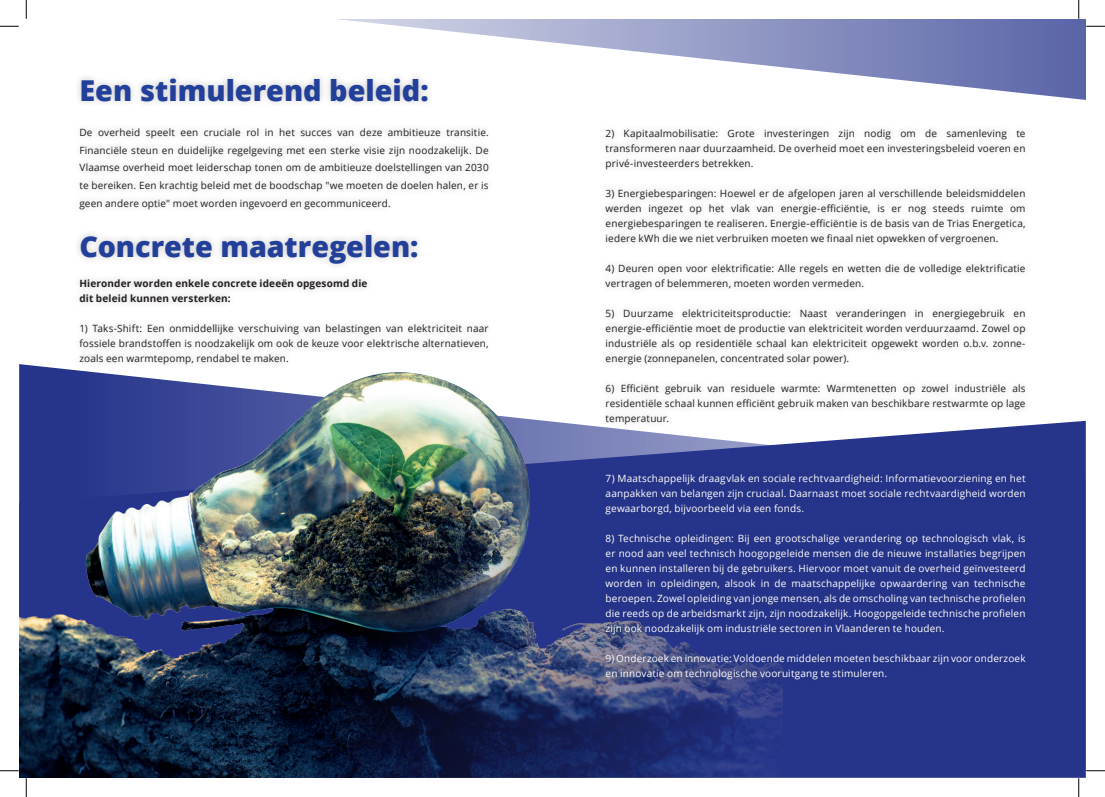
<style>
.page{position:relative;width:1105px;height:797px;background:#fff}
.page>*{position:absolute;margin:0;border:0;box-sizing:border-box;transform-origin:0 0}
.t1{font:800 28.75px "Open Sans";color:#223f99}
.t2{font:10px/15px "Open Sans";letter-spacing:.015em;color:#231f20;text-align:justify}
.t3{font:10px/15px "Open Sans";letter-spacing:.015em;color:#fff;text-align:justify}
.t4{font:700 10px "Open Sans";letter-spacing:.015em;color:#231f20}
</style>
<div class="page">
<div style="left:783px;top:421px;width:303px;height:356px;background:#26348c"></div>
<img style="left:19px;top:364px;width:764px;height:413px">
<div style="left:73px;top:72px;width:423px;height:298px;background:#231f20;opacity:.25"></div>
<div style="left:599px;top:122px;width:433px;height:564px;background:#231f20;opacity:.25"></div>
<svg style="left:73px;top:19px;width:1013px;height:115px"></svg>
<svg style="left:0;top:25px;width:19px;height:2px"></svg>
<svg style="left:1086px;top:25px;width:19px;height:2px"></svg>
<svg style="left:0;top:770px;width:19px;height:1px"></svg>
<svg style="left:1086px;top:770px;width:19px;height:1px"></svg>
<svg style="left:25px;top:0;width:2px;height:19px"></svg>
<svg style="left:25px;top:778px;width:2px;height:19px"></svg>
<svg style="left:1078px;top:0;width:1px;height:19px"></svg>
<svg style="left:1078px;top:778px;width:1px;height:19px"></svg>
<p class="t1" style="left:79px;top:69px;width:351px">Een stimulerend beleid:</p>
<p class="t2" style="left:79px;top:124px;width:411px;line-height:17.5px">De overheid speelt een cruciale rol in het succes van deze ambitieuze transitie.<br>Financiële steun en duidelijke regelgeving met een sterke visie zijn noodzakelijk. De Vlaamse overheid moet leiderschap tonen om de ambitieuze doelstellingen van 2030 te bereiken. Een krachtig beleid met de boodschap "we moeten de doelen halen, er is geen andere optie" moet worden ingevoerd en gecommuniceerd.</p>
<p class="t1" style="left:79px;top:224px;width:341px">Concrete maatregelen:</p>
<p class="t4" style="left:79px;top:276px;width:290px">Hieronder worden enkele concrete ideeën opgesomd die</p>
<p class="t4" style="left:79px;top:291px;width:153px">dit beleid kunnen versterken:</p>
<p class="t2" style="left:79px;top:320px;width:411px">1) Taks-Shift: Een onmiddellijke verschuiving van belastingen van elektriciteit naar fossiele brandstoffen is noodzakelijk om ook de keuze voor elektrische alternatieven, zoals een warmtepomp, rendabel te maken.</p>
<p class="t2" style="left:606px;top:125px;width:421px">2) Kapitaalmobilisatie: Grote investeringen zijn nodig om de samenleving te transformeren naar duurzaamheid. De overheid moet een investeringsbeleid voeren en privé-investeerders betrekken.</p>
<p class="t2" style="left:606px;top:185px;width:421px">3) Energiebesparingen: Hoewel er de afgelopen jaren al verschillende beleidsmiddelen werden ingezet op het vlak van energie-efficiëntie, is er nog steeds ruimte om energiebesparingen te realiseren. Energie-efficiëntie is de basis van de Trias Energetica, iedere kWh die we niet verbruiken moeten we finaal niet opwekken of vergroenen.</p>
<p class="t2" style="left:606px;top:260px;width:421px">4) Deuren open voor elektrificatie: Alle regels en wetten die de volledige elektrificatie vertragen of belemmeren, moeten worden vermeden.</p>
<p class="t2" style="left:606px;top:305px;width:421px">5) Duurzame elektriciteitsproductie: Naast veranderingen in energiegebruik en energie-efficiëntie moet de productie van elektriciteit worden verduurzaamd. Zowel op industriële als op residentiële schaal kan elektriciteit opgewekt worden o.b.v. zonne&shy;energie (zonnepanelen, concentrated solar power).</p>
<p class="t2" style="left:606px;top:380px;width:421px">6) Efficiënt gebruik van residuele warmte: Warmtenetten op zowel industriële als residentiële schaal kunnen efficiënt gebruik maken van beschikbare restwarmte op lage temperatuur.</p>
<p class="t3" style="left:606px;top:470px;width:421px">7) Maatschappelijk draagvlak en sociale rechtvaardigheid: Informatievoorziening en het aanpakken van belangen zijn cruciaal. Daarnaast moet sociale rechtvaardigheid worden gewaarborgd, bijvoorbeeld via een fonds.</p>
<p class="t3" style="left:606px;top:530px;width:421px">8) Technische opleidingen: Bij een grootschalige verandering op technologisch vlak, is er nood aan veel technisch hoogopgeleide mensen die de nieuwe installaties begrijpen en kunnen installeren bij de gebruikers. Hiervoor moet vanuit de overheid geïnvesteerd worden in opleidingen, alsook in de maatschappelijke opwaardering van technische beroepen. Zowel opleiding van jonge mensen, als de omscholing van technische profielen die reeds op de arbeidsmarkt zijn, zijn noodzakelijk. Hoogopgeleide technische profielen zijn ook noodzakelijk om industriële sectoren in Vlaanderen te houden.</p>
<p class="t3" style="left:606px;top:650px;width:421px">9) Onderzoek en innovatie: Voldoende middelen moeten beschikbaar zijn voor onderzoek en innovatie om technologische vooruitgang te stimuleren.</p>
</div>
